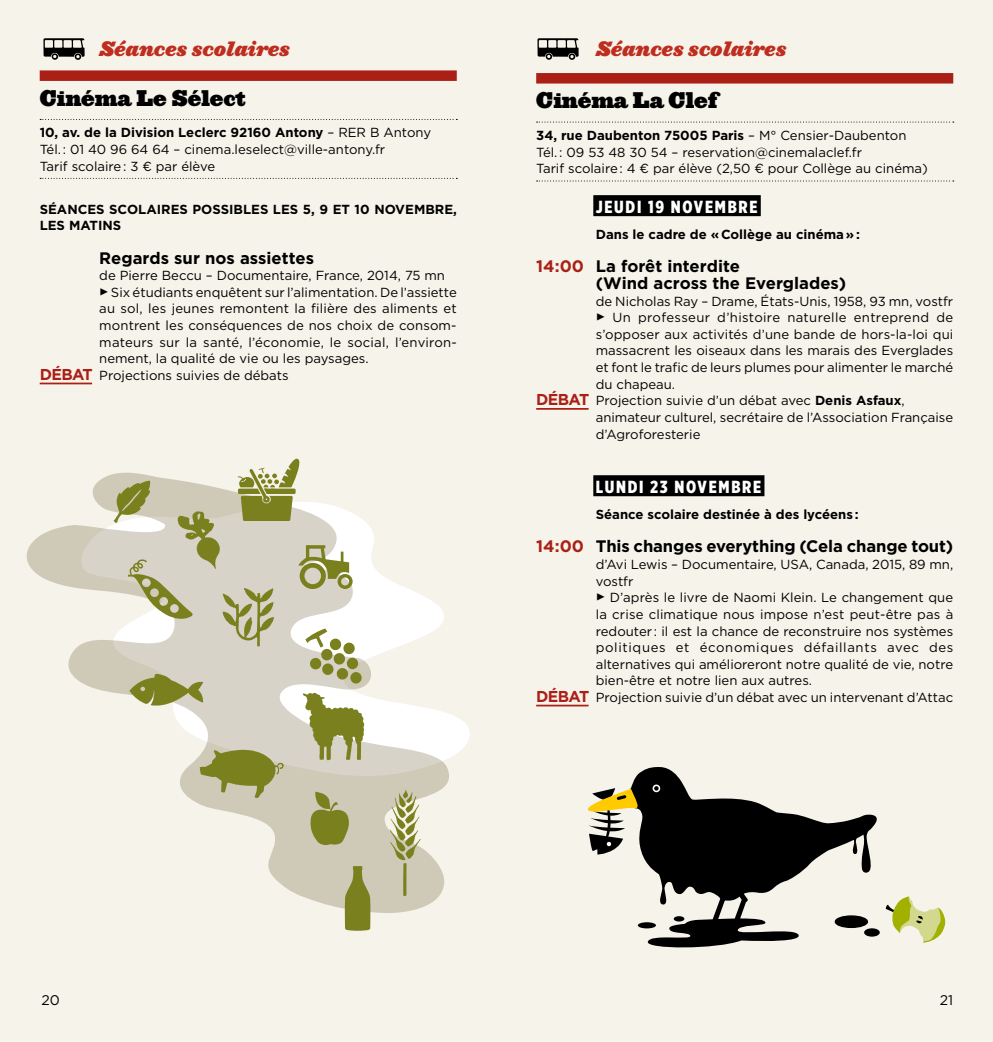
<style>
.page{position:relative;width:993px;height:1042px;background:#fff}
.page>*{position:absolute;margin:0;border:0;box-sizing:border-box;transform-origin:0 0}
.t1{font:21px "Ziggurat HTF Black";color:#000}
.t2{font:19.25px "Ziggurat HTF Black Italic";color:#bf2d1f}
.t3{font:900 17.5px "Gotham X Narrow";letter-spacing:.1em;color:#fff}
.t4{font:700 16.62px/16.6px "Gotham";letter-spacing:-.005em;color:#000}
.t5{font:14px "Gotham";color:#000}
.t6{font:13.12px/16.6px "Gotham";color:#000}
.t7{font:700 13.12px/16.6px "Gotham";color:#000}
.t8{font:13.12px "Gotham";letter-spacing:.025em;color:#000}
.t9{font:13.12px "Gotham";letter-spacing:.05em;color:#000}
.s1{font-weight:700}
.s2{font-family:"Knockout HTF71 Full Middlewt";font-size:21px}
.s3{font-weight:700;font-size:15.75px;color:#aa2016}
.s4{color:#aa2016}
</style>
<div class="page">
<div style="left:0;top:0;width:496px;height:1042px;background:#f5f3ea"></div>
<div style="left:496px;top:0;width:496px;height:1042px;background:#f5f3ea"></div>
<div style="left:40px;top:70px;width:416px;height:11px;background:#aa2016"></div>
<svg style="left:40px;top:119px;width:417px;height:1px"></svg>
<svg style="left:40px;top:178px;width:417px;height:1px"></svg>
<hr style="left:40px;top:383px;width:52px;height:1px;background:#aa2016">
<svg style="left:26px;top:474px;width:438px;height:439px"></svg>
<svg style="left:389px;top:789px;width:31px;height:107px;background:#bfbd97"></svg>
<svg style="left:344px;top:866px;width:27px;height:65px;background:#929549"></svg>
<svg style="left:114px;top:458px;width:250px;height:387px"></svg>
<div style="left:536px;top:73px;width:416px;height:11px;background:#aa2016"></div>
<svg style="left:536px;top:122px;width:417px;height:1px"></svg>
<svg style="left:536px;top:181px;width:417px;height:1px"></svg>
<div style="left:593px;top:195px;width:167px;height:21px;background:#000"></div>
<hr style="left:536px;top:408px;width:52px;height:2px;background:#aa2016">
<div style="left:593px;top:475px;width:171px;height:21px;background:#000"></div>
<hr style="left:536px;top:705px;width:52px;height:1px;background:#aa2016">
<svg style="left:885px;top:896px;width:61px;height:46px"></svg>
<svg style="left:631px;top:767px;width:249px;height:181px"></svg>
<div style="left:652px;top:784px;width:8px;height:8px;border:2px solid #fff;border-radius:50%"></div>
<div style="left:864px;top:929px;width:14px;height:7px;background:#000;border-radius:50%"></div>
<div style="left:863px;top:928px;width:16px;height:8px;border:1px solid #000;border-radius:50%"></div>
<div style="left:835px;top:916px;width:32px;height:11px;background:#000;border-radius:50%"></div>
<div style="left:834px;top:915px;width:33px;height:13px;border:1px solid #000;border-radius:50%"></div>
<svg style="left:587px;top:788px;width:54px;height:66px"></svg>
<svg style="left:43px;top:38px;width:42px;height:22px"></svg>
<svg style="left:537px;top:38px;width:41px;height:22px"></svg>
<h2 class="t2" style="left:99px;top:36px;width:192px">Séances scolaires</h2>
<h1 class="t1" style="left:40px;top:84px;width:208px">Cinéma Le Sélect</h1>
<p class="t6" style="left:40px;top:124px;width:393px"><span class="s1">10, av. de la Division Leclerc 92160 Antony</span> – RER B Antony<br>Tél. : 01 40 96 64 64 – cinema.leselect@ville-antony.fr<br>Tarif scolaire : 3 € par élève</p>
<p class="t7" style="left:40px;top:201px;width:418px">SÉANCES SCOLAIRES POSSIBLES LES 5, 9 ET 10 NOVEMBRE,<br>LES MATINS</p>
<p class="t4" style="left:99px;top:249px;width:216px">Regards sur nos assiettes</p>
<p class="t6" style="left:99px;top:267px;width:347px">de Pierre Beccu – Documentaire, France, 2014, 75 mn</p>
<p class="t6" style="left:99px;top:284px;width:359px"><span class="s2">≥</span> Six étudiants enquêtent sur l’alimentation. De l’assiette</p>
<p class="t6" style="left:99px;top:300px;width:359px">au sol, les jeunes remontent la filière des aliments et</p>
<p class="t6" style="left:99px;top:317px;width:358px">montrent les conséquences de nos choix de consom-</p>
<p class="t6" style="left:99px;top:333px;width:359px">mateurs sur la santé, l’économie, le social, l’environ-</p>
<p class="t6" style="left:99px;top:350px;width:271px">nement, la qualité de vie ou les paysages.</p>
<p class="t6" style="left:40px;top:367px;width:250px"><span class="s3">DÉBAT</span> Projections suivies de débats</p>
<h2 class="t2" style="left:595px;top:36px;width:192px">Séances scolaires</h2>
<h1 class="t1" style="left:536px;top:87px;width:183px">Cinéma La Clef</h1>
<p class="t6" style="left:536px;top:127px;width:393px"><span class="s1">34, rue Daubenton 75005 Paris</span> – M° Censier-Daubenton<br>Tél. : 09 53 48 30 54 – reservation@cinemalaclef.fr<br>Tarif scolaire : 4 € par élève (2,50 € pour Collège au cinéma)</p>
<h3 class="t3" style="left:595px;top:195px;width:19px">JEUDI</h3>
<h3 class="t3" style="left:648px;top:195px;width:35px">19 NOVEMBRE</h3>
<p class="t7" style="left:595px;top:226px;width:265px">Dans le cadre de « Collège au cinéma » :</p>
<p class="t4" style="left:595px;top:258px;width:252px;text-indent:-60px"><span class="s4">14:00</span> La forêt interdite<br>(Wind across the Everglades)</p>
<p class="t6" style="left:595px;top:292px;width:359px">de Nicholas Ray – Drame, États-Unis, 1958, 93 mn, vostfr</p>
<p class="t8" style="left:595px;top:309px;width:359px"><span class="s2">≥</span> Un professeur d’histoire naturelle entreprend de</p>
<p class="t6" style="left:595px;top:326px;width:359px">s’opposer aux activités d’une bande de hors-la-loi qui</p>
<p class="t6" style="left:595px;top:342px;width:359px">massacrent les oiseaux dans les marais des Everglades</p>
<p class="t6" style="left:595px;top:359px;width:359px">et font le trafic de leurs plumes pour alimenter le marché</p>
<p class="t6" style="left:595px;top:375px;width:81px">du chapeau.</p>
<p class="t6" style="left:536px;top:392px;width:370px"><span class="s3">DÉBAT</span> Projection suivie d’un débat avec <span class="s1">Denis Asfaux</span>,</p>
<p class="t6" style="left:595px;top:409px;width:359px">animateur culturel, secrétaire de l’Association Française</p>
<p class="t6" style="left:595px;top:425px;width:106px">d’Agroforesterie</p>
<h3 class="t3" style="left:595px;top:475px;width:20px">LUNDI</h3>
<h3 class="t3" style="left:650px;top:475px;width:36px">23 NOVEMBRE</h3>
<p class="t7" style="left:595px;top:506px;width:264px">Séance scolaire destinée à des lycéens :</p>
<p class="t4" style="left:536px;top:538px;width:418px"><span class="s4">14:00</span> This changes everything (Cela change tout)</p>
<p class="t6" style="left:595px;top:556px;width:359px">d’Avi Lewis – Documentaire, USA, Canada, 2015, 89 mn,</p>
<p class="t6" style="left:595px;top:572px;width:39px">vostfr</p>
<p class="t6" style="left:595px;top:589px;width:359px"><span class="s2">≥</span> D’après le livre de Naomi Klein. Le changement que</p>
<p class="t6" style="left:595px;top:606px;width:359px">la crise climatique nous impose n’est peut-être pas à</p>
<p class="t6" style="left:595px;top:622px;width:359px">redouter : il est la chance de reconstruire nos systèmes</p>
<p class="t9" style="left:595px;top:639px;width:359px">politiques et économiques défaillants avec des</p>
<p class="t6" style="left:595px;top:655px;width:359px">alternatives qui amélioreront notre qualité de vie, notre</p>
<p class="t6" style="left:595px;top:672px;width:218px">bien-être et notre lien aux autres.</p>
<p class="t6" style="left:536px;top:689px;width:418px"><span class="s3">DÉBAT</span> Projection suivie d’un débat avec un intervenant d’Attac</p>
<p class="t5" style="left:41px;top:991px;width:20px">20</p>
<p class="t5" style="left:939px;top:991px;width:15px">21</p>
</div>
